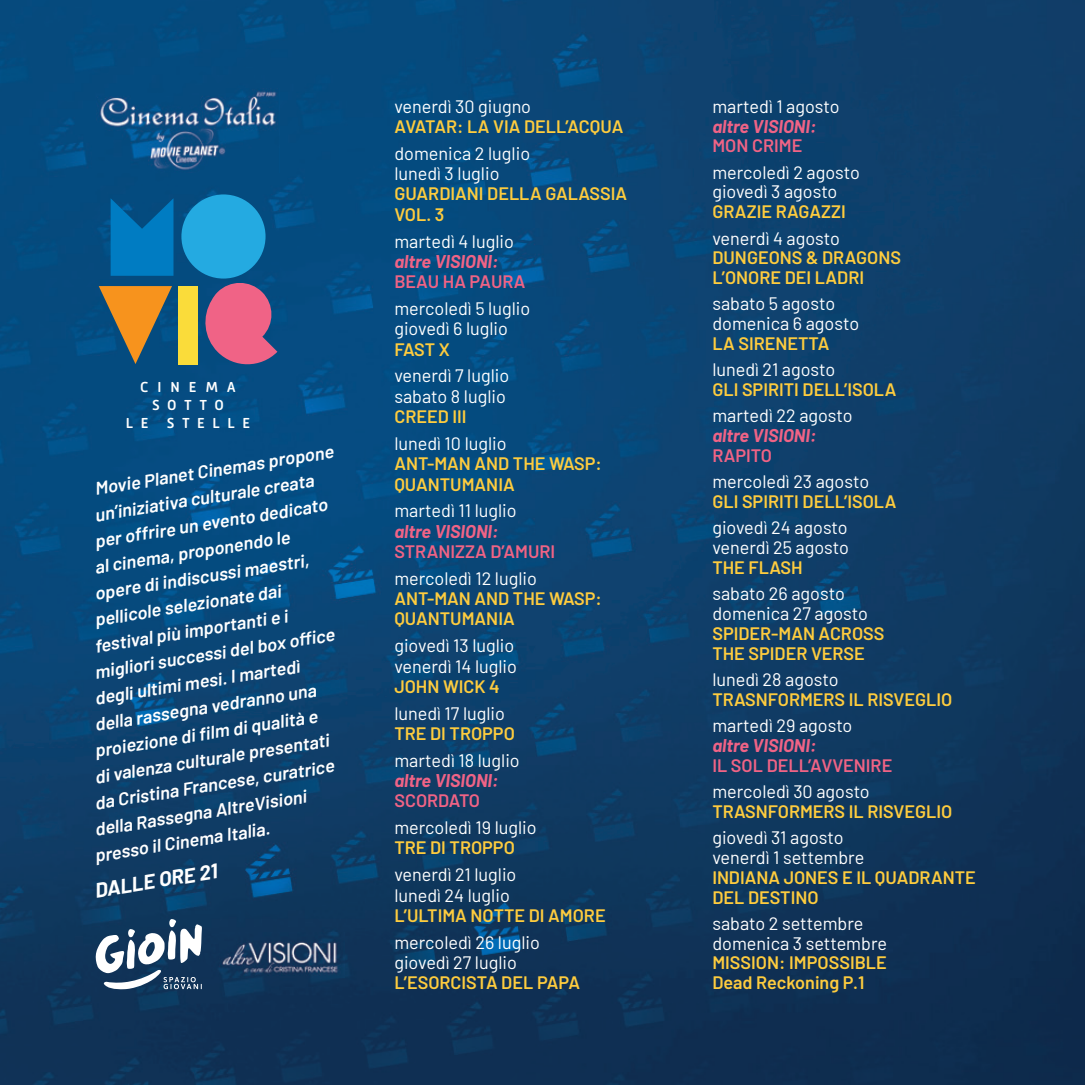
<style>
.page{position:relative;width:1085px;height:1085px;background:#fff}
.page>*{position:absolute;margin:0;border:0;box-sizing:border-box;transform-origin:0 0}
.t1{font:italic 700 20.25px "Barlow";color:#fff}
.t2{font:18px/20.2px "Barlow";color:#fff}
.t3{font:600 18px/19.8px "Barlow";color:#fecc3e}
.t4{font:italic 600 18px "Barlow";color:#fff}
.t5{font:italic 700 18px "Barlow";color:#f06386}
.t6{font:600 18px "Barlow";color:#f06385}
.t7{font:500 14.85px/17.8px "Mic 32 New Rounded";letter-spacing:.5em;color:#fff;text-align:center}
</style>
<div class="page">
<img style="left:0;top:0;width:1084px;height:1084px">
<svg style="left:111px;top:198px;width:62px;height:78px;background:#0072b4"></svg>
<div style="left:181px;top:194px;width:84px;height:84px;background:#24aae1;border-radius:50%"></div>
<svg style="left:99px;top:286px;width:73px;height:78px;background:#7d704f"></svg>
<div style="left:178px;top:286px;width:20px;height:78px;background:#fadc3a"></div>
<svg style="left:202px;top:280px;width:75px;height:88px;background:#9f5b84"></svg>
<svg style="left:95px;top:918px;width:107px;height:71px"></svg>
<img style="left:219px;top:932px;width:125px;height:45px">
<img style="left:96px;top:88px;width:184px;height:85px">
<p class="t7" style="left:126px;top:378px;width:126px">CINEMA<br>SOTTO<br>LE STELLE</p>
<p class="t4" style="left:93px;top:476px;width:243px;rotate:-9deg">Movie Planet Cinemas propone</p>
<p class="t4" style="left:93px;top:502px;width:223px;rotate:-9deg">un’iniziativa culturale creata</p>
<p class="t4" style="left:93px;top:528px;width:237px;rotate:-9deg">per offrire un evento dedicato</p>
<p class="t4" style="left:93px;top:554px;width:199px;rotate:-9deg">al cinema, proponendo le</p>
<p class="t4" style="left:93px;top:580px;width:218px;rotate:-9deg">opere di indiscussi maestri,</p>
<p class="t4" style="left:93px;top:606px;width:190px;rotate:-9deg">pellicole selezionate dai</p>
<p class="t4" style="left:93px;top:633px;width:197px;rotate:-9deg">festival più importanti e i</p>
<p class="t4" style="left:93px;top:659px;width:244px;rotate:-9deg">migliori successi del box offi ce</p>
<p class="t4" style="left:93px;top:685px;width:209px;rotate:-9deg">degli ultimi mesi. I martedì</p>
<p class="t4" style="left:93px;top:711px;width:225px;rotate:-9deg">della rassegna vedranno una</p>
<p class="t4" style="left:93px;top:737px;width:227px;rotate:-9deg">proiezione di fi lm di qualità e</p>
<p class="t4" style="left:93px;top:764px;width:239px;rotate:-9deg">di valenza culturale presentati</p>
<p class="t4" style="left:93px;top:790px;width:244px;rotate:-9deg">da Cristina Francese, curatrice</p>
<p class="t4" style="left:93px;top:816px;width:216px;rotate:-9deg">della Rassegna AltreVisioni</p>
<p class="t4" style="left:93px;top:842px;width:178px;rotate:-9deg">presso il Cinema Italia.</p>
<p class="t1" style="left:92px;top:875px;width:125px;rotate:-9deg">DALLE ORE 21</p>
<p class="t2" style="left:394px;top:95px;width:138px">venerdì 30 giugno</p>
<p class="t3" style="left:394px;top:115px;width:230px">AVATAR: LA VIA DELL’ACQUA</p>
<p class="t2" style="left:394px;top:142px;width:137px">domenica 2 luglio lunedì 3 luglio</p>
<p class="t3" style="left:394px;top:182px;width:234px">GUARDIANI DELLA GALASSIA<br>VOL. 3</p>
<p class="t2" style="left:394px;top:229px;width:121px">martedì 4 luglio</p>
<p class="t5" style="left:394px;top:248px;width:106px">altre VISIONI:</p>
<p class="t6" style="left:394px;top:268px;width:133px">BEAU HA PAURA</p>
<p class="t2" style="left:394px;top:297px;width:137px">mercoledì 5 luglio giovedì 6 luglio</p>
<p class="t3" style="left:394px;top:338px;width:57px">FAST X</p>
<p class="t2" style="left:394px;top:364px;width:116px">venerdì 7 luglio sabato 8 luglio</p>
<p class="t3" style="left:394px;top:405px;width:74px">CREED III</p>
<p class="t2" style="left:394px;top:432px;width:114px">lunedì 10 luglio</p>
<p class="t3" style="left:394px;top:452px;width:209px">ANT-MAN AND THE WASP:<br>QUANTUMANIA</p>
<p class="t2" style="left:394px;top:499px;width:124px">martedì 11 luglio</p>
<p class="t5" style="left:394px;top:517px;width:106px">altre VISIONI:</p>
<p class="t6" style="left:394px;top:538px;width:162px">STRANIZZA D’AMURI</p>
<p class="t2" style="left:394px;top:566px;width:144px">mercoledì 12 luglio</p>
<p class="t3" style="left:394px;top:587px;width:209px">ANT-MAN AND THE WASP:<br>QUANTUMANIA</p>
<p class="t2" style="left:394px;top:634px;width:124px">giovedì 13 luglio venerdì 14 luglio</p>
<p class="t3" style="left:394px;top:675px;width:107px">JOHN WICK 4</p>
<p class="t2" style="left:394px;top:701px;width:112px">lunedì 17 luglio</p>
<p class="t3" style="left:394px;top:722px;width:122px">TRE DI TROPPO</p>
<p class="t2" style="left:394px;top:748px;width:127px">martedì 18 luglio</p>
<p class="t5" style="left:394px;top:767px;width:106px">altre VISIONI:</p>
<p class="t6" style="left:394px;top:787px;width:87px">SCORDATO</p>
<p class="t2" style="left:394px;top:816px;width:144px">mercoledì 19 luglio</p>
<p class="t3" style="left:394px;top:836px;width:122px">TRE DI TROPPO</p>
<p class="t2" style="left:394px;top:863px;width:123px">venerdì 21 luglio lunedì 24 luglio</p>
<p class="t3" style="left:394px;top:903px;width:213px">L’ULTIMA NOTTE DI AMORE</p>
<p class="t2" style="left:394px;top:930px;width:147px">mercoledì 26 luglio giovedì 27 luglio</p>
<p class="t3" style="left:394px;top:971px;width:187px">L’ESORCISTA DEL PAPA</p>
<p class="t2" style="left:712px;top:95px;width:129px">martedì 1 agosto</p>
<p class="t5" style="left:712px;top:113px;width:106px">altre VISIONI:</p>
<p class="t6" style="left:712px;top:133px;width:91px">MON CRIME</p>
<p class="t2" style="left:712px;top:161px;width:149px">mercoledì 2 agosto giovedì 3 agosto</p>
<p class="t3" style="left:712px;top:200px;width:135px">GRAZIE RAGAZZI</p>
<p class="t2" style="left:712px;top:226px;width:129px">venerdì 4 agosto</p>
<p class="t3" style="left:712px;top:246px;width:190px">DUNGEONS &amp; DRAGONS<br>L’ONORE DEI LADRI</p>
<p class="t2" style="left:712px;top:292px;width:148px">sabato 5 agosto domenica 6 agosto</p>
<p class="t3" style="left:712px;top:332px;width:118px">LA SIRENETTA</p>
<p class="t2" style="left:712px;top:358px;width:124px">lunedì 21 agosto</p>
<p class="t3" style="left:712px;top:378px;width:185px">GLI SPIRITI DELL’ISOLA</p>
<p class="t2" style="left:712px;top:404px;width:142px">martedì 22 agosto</p>
<p class="t5" style="left:712px;top:422px;width:106px">altre VISIONI:</p>
<p class="t6" style="left:712px;top:442px;width:61px">RAPITO</p>
<p class="t2" style="left:712px;top:470px;width:158px">mercoledì 23 agosto</p>
<p class="t3" style="left:712px;top:490px;width:185px">GLI SPIRITI DELL’ISOLA</p>
<p class="t2" style="left:712px;top:516px;width:138px">giovedì 24 agosto venerdì 25 agosto</p>
<p class="t3" style="left:712px;top:556px;width:92px">THE FLASH</p>
<p class="t2" style="left:712px;top:582px;width:157px">sabato 26 agosto domenica 27 agosto</p>
<p class="t3" style="left:712px;top:622px;width:173px">SPIDER-MAN ACROSS<br>THE SPIDER VERSE</p>
<p class="t2" style="left:712px;top:668px;width:128px">lunedì 28 agosto</p>
<p class="t3" style="left:712px;top:688px;width:241px">TRASNFORMERS IL RISVEGLIO</p>
<p class="t2" style="left:712px;top:714px;width:142px">martedì 29 agosto</p>
<p class="t5" style="left:712px;top:732px;width:106px">altre VISIONI:</p>
<p class="t6" style="left:712px;top:751px;width:181px">IL SOL DELL’AVVENIRE</p>
<p class="t2" style="left:712px;top:779px;width:159px">mercoledì 30 agosto</p>
<p class="t3" style="left:712px;top:799px;width:241px">TRASNFORMERS IL RISVEGLIO</p>
<p class="t2" style="left:712px;top:826px;width:153px">giovedì 31 agosto venerdì 1 settembre</p>
<p class="t3" style="left:712px;top:865px;width:265px">INDIANA JONES E IL QUADRANTE<br>DEL DESTINO</p>
<p class="t2" style="left:712px;top:911px;width:176px">sabato 2 settembre domenica 3 settembre</p>
<p class="t3" style="left:712px;top:951px;width:176px">MISSION: IMPOSSIBLE<br>Dead Reckoning P.1</p>
</div>
